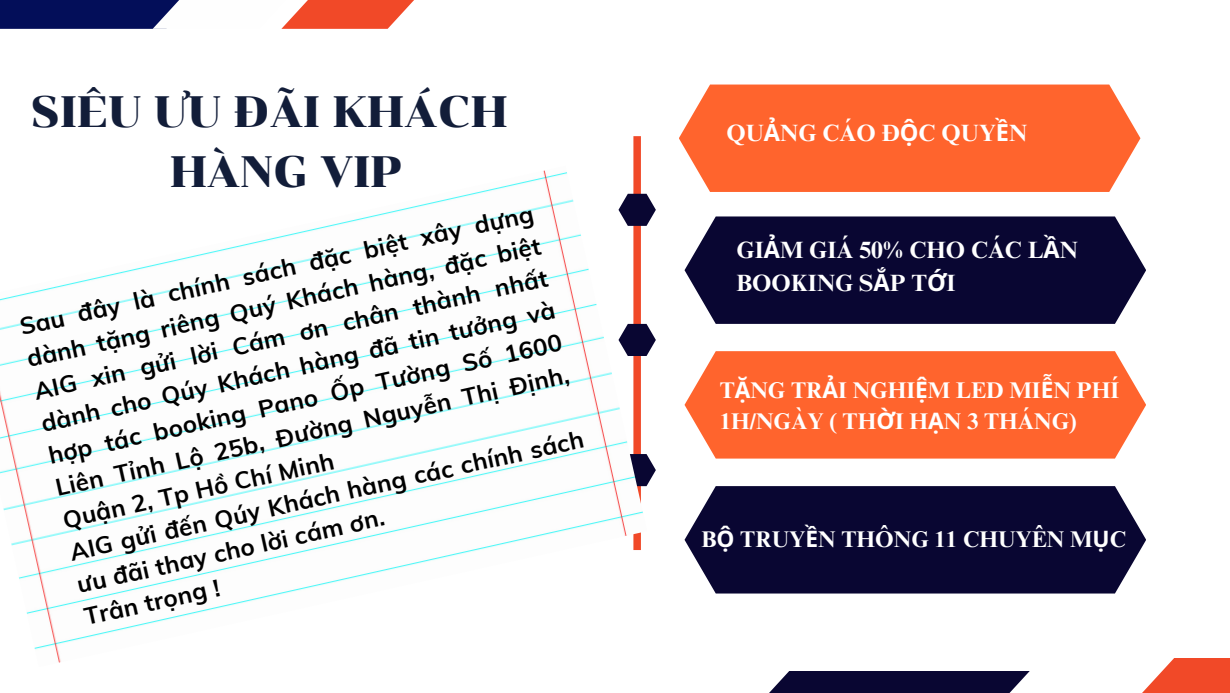
<style>
.page{position:relative;width:1230px;height:693px;background:#fff}
.page>*{position:absolute;margin:0;border:0;box-sizing:border-box;transform-origin:0 0}
.t1{font:43.7px "Chonburi";color:#121d39}
.t2{font:700 24px/32.8px "Muli";color:#000;text-align:justify}
.t3{font:700 23.6px/32.8px "Times NRMT Pro";color:#fff}
.t4{font:700 22.7px/31.4px "Times NRMT Pro";color:#fff}
.s1{font-family:"Noto Sans"}
</style>
<div class="page">
<div style="left:633px;top:136px;width:8px;height:414px;background:#f14928"></div>
<svg style="left:647px;top:194px;width:9px;height:31px"></svg>
<svg style="left:647px;top:325px;width:9px;height:30px"></svg>
<svg style="left:647px;top:455px;width:9px;height:30px"></svg>
<div style="left:679px;top:85px;width:461px;height:107px;background:#ff642d"></div>
<svg style="left:685px;top:216px;width:461px;height:108px;background:#1a1740"></svg>
<svg style="left:685px;top:351px;width:461px;height:108px;background:#ff6f3b"></svg>
<div style="left:0;top:0;width:219px;height:29px;background:#030e59"></div>
<div style="left:769px;top:671px;width:211px;height:22px;background:#090632"></div>
<div style="left:153px;top:0;width:183px;height:29px;background:#fefefe"></div>
<svg style="left:281px;top:0;width:133px;height:29px;fill:#f14928"></svg>
<svg style="left:1142px;top:658px;width:88px;height:35px;fill:#f14928"></svg>
<svg style="left:685px;top:486px;width:461px;height:108px;background:#1a1740"></svg>
<img style="left:0;top:166px;width:647px;height:497px">
<p class="t1" style="left:31px;top:85px;width:479px">SIÊU ƯU ĐÃI KHÁCH</p>
<p class="t1" style="left:170px;top:146px;width:234px">HÀNG VIP</p>
<p class="t2" style="left:15px;top:313px;width:529px;rotate:-13deg">Sau đây là chính sách đặc biệt xây dựng dành tặng riêng Quý Khách hàng, đặc biệt AIG xin gửi lời Cám ơn chân thành nhất dành cho Qúy Khách hàng đã tin tưởng và hợp tác booking Pano Ốp Tường Số 1600<br>Liên Tỉnh Lộ 25b, Đường Nguyễn Thị Định, Quận 2, Tp Hồ Chí Minh</p>
<p class="t2" style="left:67px;top:539px;width:527px;line-height:32.1px;rotate:-13deg">AIG gửi đến Qúy Khách hàng các chính sách ưu đãi thay cho lời cám ơn.</p>
<p class="t2" style="left:81px;top:601px;width:140px;rotate:-13deg">Trân trọng !</p>
<p class="t3" style="left:726px;top:120px;width:302px">QU<span class="s1">Ả</span>NG CÁO Đ<span class="s1">Ộ</span>C QUY<span class="s1">Ề</span>N</p>
<p class="t3" style="left:737px;top:237px;width:343px">GI<span class="s1">Ả</span>M GIÁ 50% CHO CÁC L<span class="s1">Ầ</span>N<br>BOOKING S<span class="s1">Ắ</span>P T<span class="s1">Ớ</span>I</p>
<p class="t4" style="left:720px;top:377px;width:401px">T<span class="s1">Ặ</span>NG TR<span class="s1">Ả</span>I NGHI<span class="s1">Ệ</span>M LED MI<span class="s1">Ễ</span>N PHÍ<br>1H/NGÀY ( TH<span class="s1">Ờ</span>I H<span class="s1">Ạ</span>N 3 THÁNG)</p>
<p class="t4" style="left:701px;top:526px;width:426px">B<span class="s1">Ộ</span> TRUY<span class="s1">Ề</span>N THÔNG 11 CHUYÊN M<span class="s1">Ụ</span>C</p>
</div>
